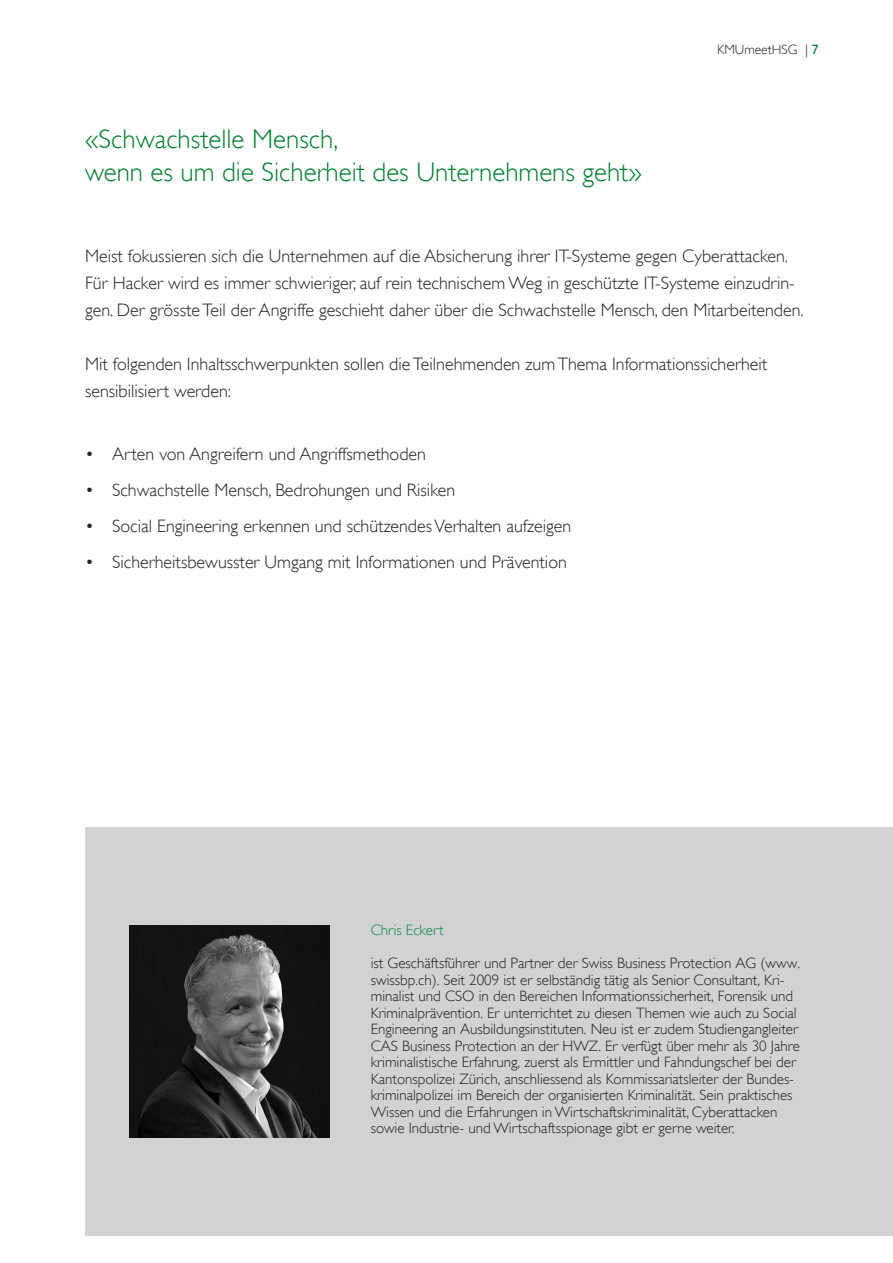
<style>
.page{position:relative;width:893px;height:1263px;background:#fff}
.page>*{position:absolute;margin:0;border:0;box-sizing:border-box;transform-origin:0 0}
.t1{font:300 27px/32.4px "Gill Alt One";color:#00802f}
.t2{font:300 18px/27px "Gill Alt One";color:#231f20}
.t3{font:300 15px/16.5px "Gill Alt One";color:#231f20}
.t4{font:300 15px "Gill Alt One";color:#0f8743}
.t5{font:300 13.5px "Gill Alt One";color:#231f20}
.s1{font-weight:400;color:#00802f}
</style>
<div class="page">
<div style="left:85px;top:827px;width:808px;height:408px;background:#d1d2d4"></div>
<img style="left:130px;top:926px;width:200px;height:211px">
<p class="t1" style="left:85px;top:123px;width:558px">«Schwachstelle Mensch,<br>wenn es um die Sicherheit des Unternehmens geht»</p>
<p class="t5" style="left:717px;top:42px;width:103px">KMUmeetHSG | <span class="s1">7</span></p>
<p class="t2" style="left:85px;top:242px;width:720px">Meist fokussieren sich die Unternehmen auf die Absicherung ihrer IT-Systeme gegen Cyberattacken.<br>Für Hacker wird es immer schwieriger, auf rein technischem Weg in geschützte IT-Systeme einzudrin&shy;gen. Der grösste Teil der Angriffe geschieht daher über die Schwachstelle Mensch, den Mitarbeitenden.</p>
<p class="t2" style="left:85px;top:350px;width:684px">Mit folgenden Inhaltsschwerpunkten sollen die Teilnehmenden zum Thema Informationssicherheit sensibilisiert werden:</p>
<p class="t2" style="left:85px;top:440px;width:342px">• Arten von Angreifern und Angriffsmethoden</p>
<p class="t2" style="left:85px;top:476px;width:372px">• Schwachstelle Mensch, Bedrohungen und Risiken</p>
<p class="t2" style="left:85px;top:512px;width:488px">• Social Engineering erkennen und schützendes Verhalten aufzeigen</p>
<p class="t2" style="left:85px;top:548px;width:483px">• Sicherheitsbewusster Umgang mit Informationen und Prävention</p>
<p class="t4" style="left:371px;top:921px;width:74px">Chris Eckert</p>
<p class="t3" style="left:371px;top:955px;width:431px">ist Geschäftsführer und Partner der Swiss Business Protection AG (www. swissbp.ch). Seit 2009 ist er selbständig tätig als Senior Consultant, Kri&shy;minalist und CSO in den Bereichen Informationssicherheit, Forensik und Kriminalprävention. Er unterrichtet zu diesen Themen wie auch zu Social Engineering an Ausbildungsinstituten. Neu ist er zudem Studiengangleiter CAS Business Protection an der HWZ. Er verfügt über mehr als 30 Jahre kriminalistische Erfahrung, zuerst als Ermittler und Fahndungschef bei der Kantonspolizei Zürich, anschliessend als Kommissariatsleiter der Bundes&shy;kriminalpolizei im Bereich der organisierten Kriminalität. Sein praktisches Wissen und die Erfahrungen in Wirtschaftskriminalität, Cyberattacken sowie Industrie- und Wirtschaftsspionage gibt er gerne weiter.</p>
</div>
